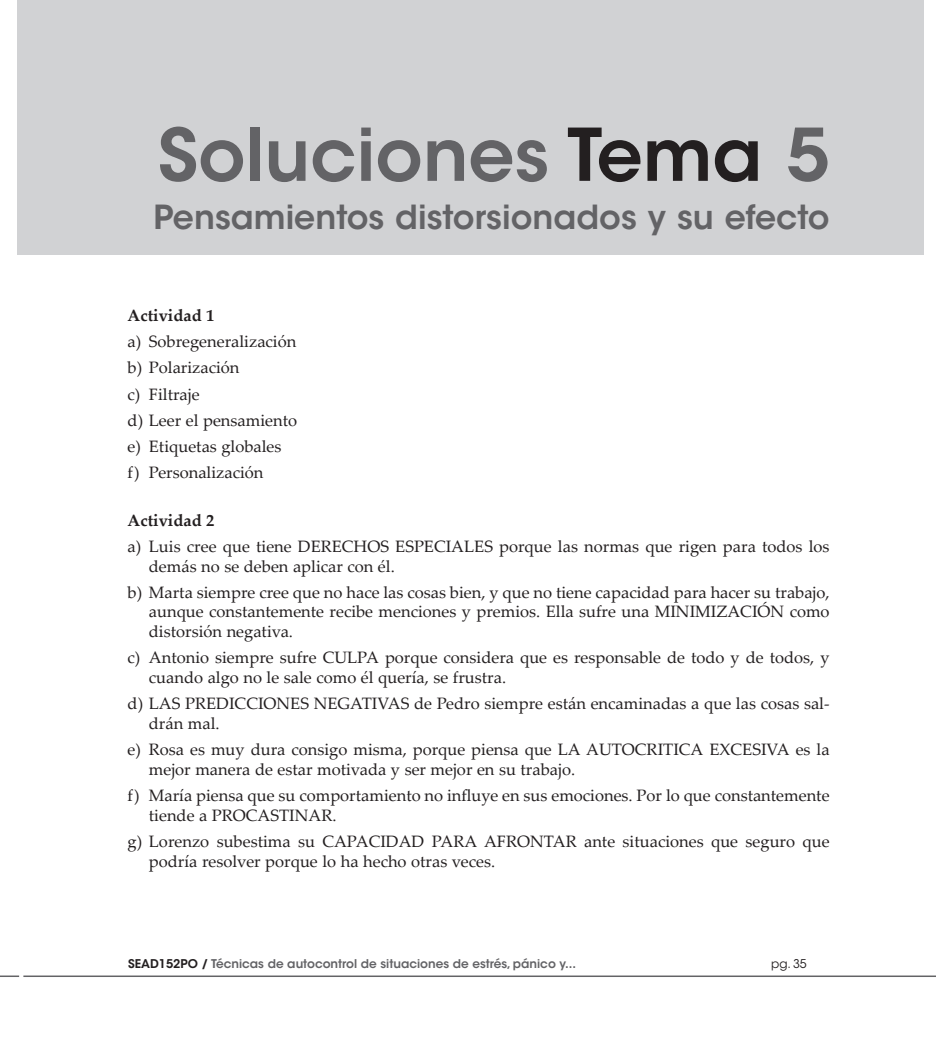
<style>
.page{position:relative;width:936px;height:1063px;background:#fff}
.page>*{position:absolute;margin:0;border:0;box-sizing:border-box;transform-origin:0 0}
._01{font:600 72px "ITC Avant Garde Std";color:#636366}
._0_TITULO_TEMA{font:600 33px "ITC Avant Garde Std";color:#636366}
.guion_1{font:16.5px/19.8px "Palatino Linotype";color:#231f20}
.Actividad{font:700 16.5px "Palatino Linotype";color:#231f20}
.t1{font:600 12px "ITC Avant Garde Std";color:#636366}
.t2{font:12px "ITC Avant Garde Std";color:#231f20}
.s1{color:#231f20}
</style>
<div class="page">
<hr style="left:23px;top:976px;width:912px;height:1px;background:#636366">
<svg style="left:0;top:976px;width:19px;height:1px"></svg>
<div style="left:17px;top:0;width:906px;height:255px;background:#d1d2d4"></div>
<p class="_01" style="left:158px;top:109px;width:673px">Soluciones <span class="s1">Tema</span> 5</p>
<p class="_0_TITULO_TEMA" style="left:154px;top:196px;width:677px">Pensamientos distorsionados y su efecto</p>
<p class="Actividad" style="left:128px;top:304px;width:88px">Actividad 1</p>
<p class="guion_1" style="left:128px;top:331px;width:170px">a) Sobregeneralización</p>
<p class="guion_1" style="left:128px;top:357px;width:113px">b) Polarización</p>
<p class="guion_1" style="left:128px;top:383px;width:73px">c) Filtraje</p>
<p class="guion_1" style="left:128px;top:410px;width:171px">d) Leer el pensamiento</p>
<p class="guion_1" style="left:128px;top:436px;width:155px">e) Etiquetas globales</p>
<p class="guion_1" style="left:128px;top:462px;width:137px">f) Personalización</p>
<p class="Actividad" style="left:128px;top:508px;width:88px">Actividad 2</p>
<p class="guion_1" style="left:149px;top:536px;width:682px;text-indent:-21px">a) Luis cree que tiene DERECHOS ESPECIALES porque las normas que rigen para todos los demás no se deben aplicar con él.</p>
<p class="guion_1" style="left:149px;top:582px;width:682px;text-align:justify;text-indent:-21px">b) Marta siempre cree que no hace las cosas bien, y que no tiene capacidad para hacer su trabajo, aunque constantemente recibe menciones y premios. Ella sufre una MINIMIZACIÓN como distorsión negativa.</p>
<p class="guion_1" style="left:149px;top:647px;width:682px;text-indent:-21px">c) Antonio siempre sufre CULPA porque considera que es responsable de todo y de todos, y cuando algo no le sale como él quería, se frustra.</p>
<p class="guion_1" style="left:149px;top:693px;width:682px;text-indent:-21px">d) LAS PREDICCIONES NEGATIVAS de Pedro siempre están encaminadas a que las cosas sal&shy;drán mal.</p>
<p class="guion_1" style="left:149px;top:739px;width:682px;text-indent:-21px">e) Rosa es muy dura consigo misma, porque piensa que LA AUTOCRITICA EXCESIVA es la mejor manera de estar motivada y ser mejor en su trabajo.</p>
<p class="guion_1" style="left:149px;top:785px;width:682px;text-indent:-21px">f) María piensa que su comportamiento no influye en sus emociones. Por lo que constantemente tiende a PROCASTINAR.</p>
<p class="guion_1" style="left:149px;top:831px;width:682px;text-indent:-21px">g) Lorenzo subestima su CAPACIDAD PARA AFRONTAR ante situaciones que seguro que podría resolver porque lo ha hecho otras veces.</p>
<p class="t1" style="left:128px;top:956px;width:449px"><span class="s1">SEAD152PO /</span> Técnicas de autocontrol de situaciones de estrés, pánico y...</p>
<p class="t2" style="left:771px;top:956px;width:37px">pg. 35</p>
</div>
